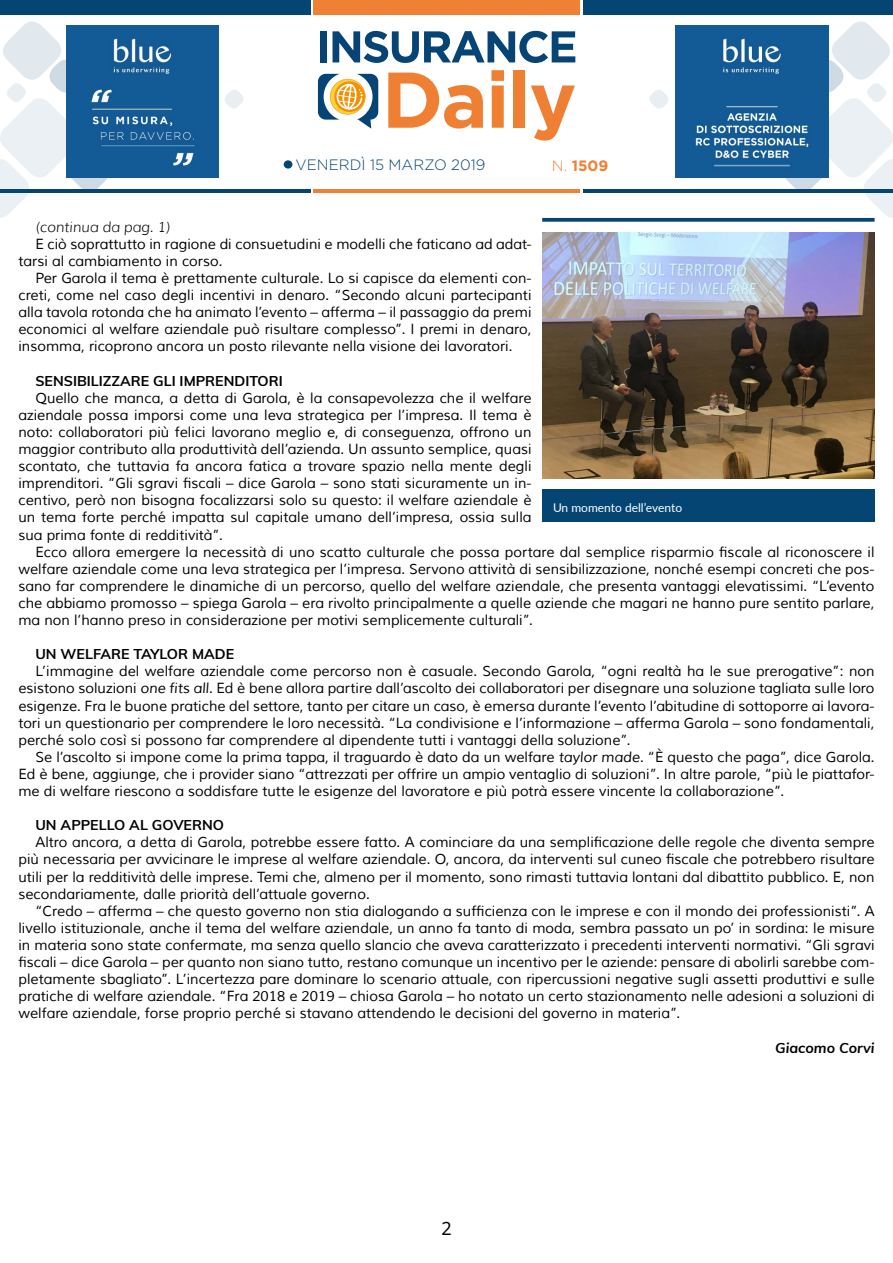
<style>
.page{position:relative;width:893px;height:1263px;background:#fff}
.page>*{position:absolute;margin:0;border:0;box-sizing:border-box;transform-origin:0 0}
.t1{font:18px "Noto Sans";color:#000}
.t2{font:300 15px "Gotham";color:#054573}
.t3{font:700 15px "Gotham";color:#f08033}
.t4{font:14.25px/17.1px "Muli";color:#000;text-align:justify}
.t5{font:700 14.25px "Muli";color:#000}
.t6{font:italic 300 14.25px "Muli";color:#000}
.t7{font:italic 700 14.25px "Muli";color:#000}
.t8{font:12px "Lato";color:#fff}
.s1{font-weight:300}
.s2{font-style:italic}
</style>
<div class="page">
<div style="left:583px;top:0;width:310px;height:15px;background:#054573"></div>
<div style="left:314px;top:0;width:266px;height:15px;background:#f08033"></div>
<hr style="left:583px;top:189px;width:310px;height:3px;background:#054573">
<hr style="left:314px;top:189px;width:266px;height:3px;background:#f08033">
<svg style="left:649px;top:90px;width:19px;height:19px"></svg>
<svg style="left:225px;top:90px;width:19px;height:19px"></svg>
<svg style="left:691px;top:21px;width:202px;height:201px"></svg>
<svg style="left:0;top:21px;width:202px;height:197px"></svg>
<svg style="left:318px;top:74px;width:60px;height:55px"></svg>
<svg style="left:388px;top:73px;width:95px;height:56px"></svg>
<svg style="left:491px;top:70px;width:13px;height:58px"></svg>
<div style="left:513px;top:70px;width:12px;height:58px;background:#ef7f32"></div>
<svg style="left:531px;top:85px;width:44px;height:56px"></svg>
<div style="left:320px;top:31px;width:7px;height:31px;background:#054474"></div>
<svg style="left:332px;top:31px;width:243px;height:32px"></svg>
<hr style="left:0;top:189px;width:310px;height:3px;background:#054573">
<div style="left:0;top:0;width:310px;height:15px;background:#054573"></div>
<div style="left:284px;top:160px;width:8px;height:9px;background:#054573;border-radius:50%"></div>
<img style="left:66px;top:26px;width:153px;height:152px">
<img style="left:676px;top:26px;width:152px;height:152px">
<svg style="left:542px;top:218px;width:332px;height:4px"></svg>
<img style="left:542px;top:232px;width:332px;height:247px">
<div style="left:542px;top:489px;width:332px;height:33px;background:#054573"></div>
<p class="t2" style="left:296px;top:157px;width:191px">VENERDÌ 15 MARZO 2019</p>
<p class="t3" style="left:552px;top:157px;width:58px"><span class="s1">N.</span> 1509</p>
<p class="t6" style="left:35px;top:218px;width:136px">(continua da pag. 1)</p>
<p class="t4" style="left:18px;top:236px;width:515px;text-indent:17px">E ciò soprattutto in ragione di consuetudini e modelli che faticano ad adat&shy;tarsi al cambiamento in corso.</p>
<p class="t4" style="left:18px;top:270px;width:515px;text-indent:17px">Per Garola il tema è prettamente culturale. Lo si capisce da elementi con&shy;creti, come nel caso degli incentivi in denaro. “Secondo alcuni partecipanti alla tavola rotonda che ha animato l’evento – afferma – il passaggio da premi economici al welfare aziendale può risultare complesso”. I premi in denaro, insomma, ricoprono ancora un posto rilevante nella visione dei lavoratori.</p>
<p class="t5" style="left:35px;top:370px;width:249px">SENSIBILIZZARE GLI IMPRENDITORI</p>
<p class="t4" style="left:18px;top:389px;width:515px;text-indent:17px">Quello che manca, a detta di Garola, è la consapevolezza che il welfare aziendale possa imporsi come una leva strategica per l’impresa. Il tema è noto: collaboratori più felici lavorano meglio e, di conseguenza, offrono un maggior contributo alla produttività dell’azienda. Un assunto semplice, quasi scontato, che tuttavia fa ancora fatica a trovare spazio nella mente degli imprenditori. “Gli sgravi fiscali – dice Garola – sono stati sicuramente un in&shy;centivo, però non bisogna focalizzarsi solo su questo: il welfare aziendale è un tema forte perché impatta sul capitale umano dell’impresa, ossia sulla sua prima fonte di redditività”.</p>
<p class="t4" style="left:18px;top:543px;width:858px;text-indent:17px">Ecco allora emergere la necessità di uno scatto culturale che possa portare dal semplice risparmio fiscale al riconoscere il welfare aziendale come una leva strategica per l’impresa. Servono attività di sensibilizzazione, nonché esempi concreti che pos&shy;sano far comprendere le dinamiche di un percorso, quello del welfare aziendale, che presenta vantaggi elevatissimi. “L’evento che abbiamo promosso – spiega Garola – era rivolto principalmente a quelle aziende che magari ne hanno pure sentito parlare, ma non l’hanno preso in considerazione per motivi semplicemente culturali”.</p>
<p class="t5" style="left:35px;top:644px;width:200px">UN WELFARE TAYLOR MADE</p>
<p class="t4" style="left:18px;top:663px;width:858px;text-indent:17px">L’immagine del welfare aziendale come percorso non è casuale. Secondo Garola, “ogni realtà ha le sue prerogative”: non esistono soluzioni <span class="s2">one fits all</span>. Ed è bene allora partire dall’ascolto dei collaboratori per disegnare una soluzione tagliata sulle loro esigenze. Fra le buone pratiche del settore, tanto per citare un caso, è emersa durante l’evento l’abitudine di sottoporre ai lavora&shy;tori un questionario per comprendere le loro necessità. “La condivisione e l’informazione – afferma Garola – sono fondamentali, perché solo così si possono far comprendere al dipendente tutti i vantaggi della soluzione”.</p>
<p class="t4" style="left:18px;top:749px;width:858px;text-indent:17px">Se l’ascolto si impone come la prima tappa, il traguardo è dato da un welfare <span class="s2">taylor made</span>. “È questo che paga”, dice Garola.<br>Ed è bene, aggiunge, che i provider siano “attrezzati per offrire un ampio ventaglio di soluzioni”. In altre parole, “più le piattafor&shy;me di welfare riescono a soddisfare tutte le esigenze del lavoratore e più potrà essere vincente la collaborazione”.</p>
<p class="t5" style="left:35px;top:815px;width:190px">UN APPELLO AL GOVERNO</p>
<p class="t4" style="left:18px;top:834px;width:858px;text-indent:17px">Altro ancora, a detta di Garola, potrebbe essere fatto. A cominciare da una semplificazione delle regole che diventa sempre più necessaria per avvicinare le imprese al welfare aziendale. O, ancora, da interventi sul cuneo fiscale che potrebbero risultare utili per la redditività delle imprese. Temi che, almeno per il momento, sono rimasti tuttavia lontani dal dibattito pubblico. E, non secondariamente, dalle priorità dell’attuale governo.</p>
<p class="t4" style="left:18px;top:902px;width:858px;text-indent:17px">“Credo – afferma – che questo governo non stia dialogando a sufficienza con le imprese e con il mondo dei professionisti”. A livello istituzionale, anche il tema del welfare aziendale, un anno fa tanto di moda, sembra passato un po’ in sordina: le misure in materia sono state confermate, ma senza quello slancio che aveva caratterizzato i precedenti interventi normativi. “Gli sgravi fiscali – dice Garola – per quanto non siano tutto, restano comunque un incentivo per le aziende: pensare di abolirli sarebbe com&shy;pletamente sbagliato”. L’incertezza pare dominare lo scenario attuale, con ripercussioni negative sugli assetti produttivi e sulle pratiche di welfare aziendale. “Fra 2018 e 2019 – chiosa Garola – ho notato un certo stazionamento nelle adesioni a soluzioni di welfare aziendale, forse proprio perché si stavano attendendo le decisioni del governo in materia”.</p>
<p class="t7" style="left:775px;top:1037px;width:101px">Giacomo Corvi</p>
<p class="t8" style="left:553px;top:499px;width:131px">Un momento dell’evento</p>
<p class="t1" style="left:441px;top:1216px;width:12px">2</p>
</div>
